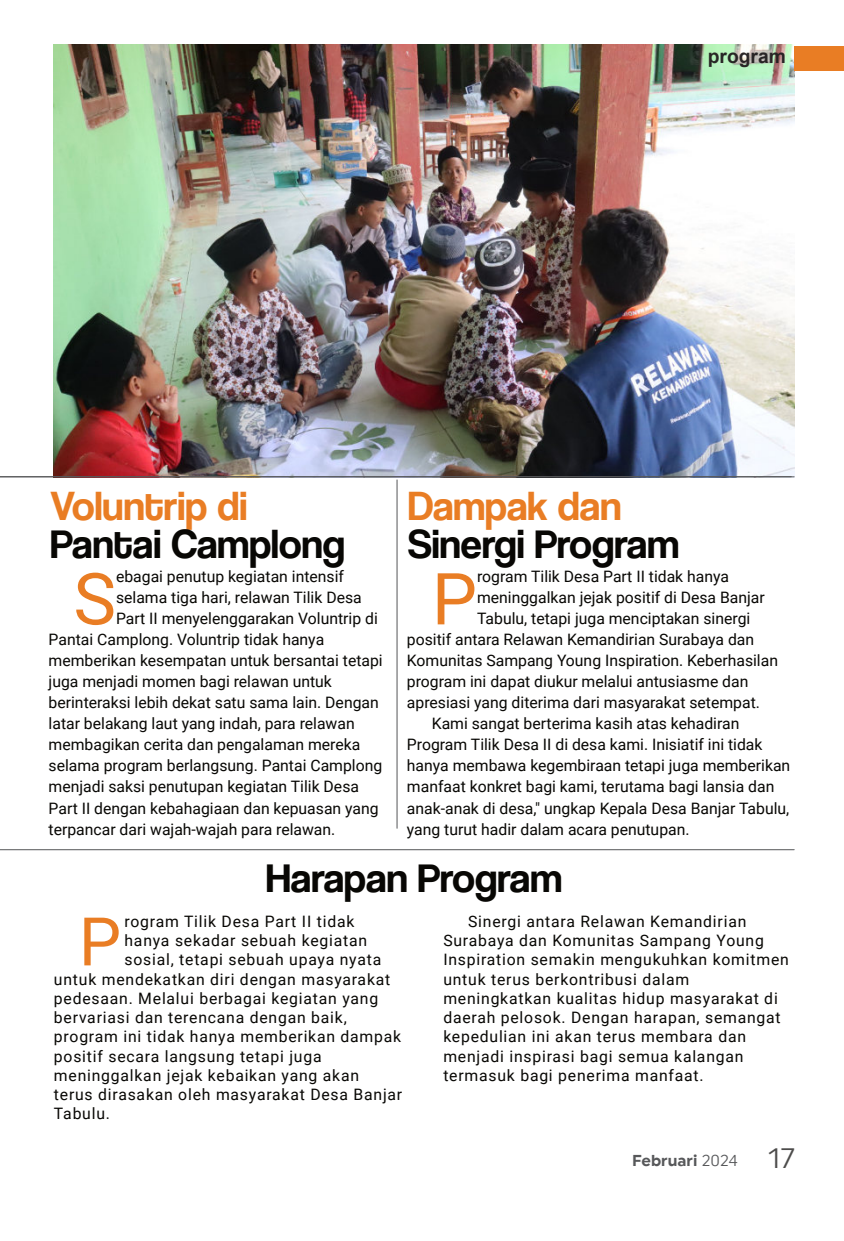
<style>
.page{position:relative;width:844px;height:1241px;background:#fff}
.page>*{position:absolute;margin:0;border:0;box-sizing:border-box;transform-origin:0 0}
.t1{font:71.75px "Roboto";color:#e97d24}
.t2{font:67.02px "Roboto";color:#e97d24}
.t3{font:42px "Coolvetica Rg";color:#080704}
.t4{font:42px "Coolvetica Rg";color:#e97d24}
.t5{font:700 19.25px "Arial";color:rgb(35 31 32/.97)}
.t6{font:15.75px "Roboto";color:#080704}
.t7{font:15.75px/19.2px "Roboto";letter-spacing:.05em;color:#080704}
.t8{font:15.75px "Uniform Regular 2";color:#57585a}
.s1{font-family:"Uniform Regular 3"}
.s2{font-family:"Uniform Regular 3";font-size:28px;color:#4d4c4b}
</style>
<div class="page">
<img style="left:54px;top:45px;width:740px;height:431px">
<div style="left:794px;top:46px;width:49px;height:25px;background:#e97d24"></div>
<hr style="left:0;top:476px;width:794px;height:1px;background:#57585a">
<hr style="left:0;top:849px;width:794px;height:1px;background:#57585a">
<hr style="left:396px;top:480px;width:1px;height:348px;background:#57585a">
<p class="t5" style="left:707px;top:49px;width:80px">program</p>
<h3 class="t4" style="left:51px;top:487px;width:198px">Voluntrip di</h3>
<h3 class="t3" style="left:51px;top:526px;width:296px">Pantai Camplong</h3>
<h1 class="t1" style="left:73px;top:570px;width:44px">S</h1>
<p class="t6" style="left:116px;top:570px;width:229px">ebagai penutup kegiatan intensif</p>
<p class="t6" style="left:116px;top:591px;width:247px">selama tiga hari, relawan Tilik Desa</p>
<p class="t6" style="left:116px;top:612px;width:263px">Part II menyelenggarakan Voluntrip di</p>
<p class="t6" style="left:49px;top:633px;width:277px">Pantai Camplong. Voluntrip tidak hanya</p>
<p class="t6" style="left:49px;top:654px;width:335px">memberikan kesempatan untuk bersantai tetapi</p>
<p class="t6" style="left:49px;top:675px;width:285px">juga menjadi momen bagi relawan untuk</p>
<p class="t6" style="left:49px;top:696px;width:331px">berinteraksi lebih dekat satu sama lain. Dengan</p>
<p class="t6" style="left:49px;top:717px;width:307px">latar belakang laut yang indah, para relawan</p>
<p class="t6" style="left:49px;top:738px;width:313px">membagikan cerita dan pengalaman mereka</p>
<p class="t6" style="left:49px;top:759px;width:335px">selama program berlangsung. Pantai Camplong</p>
<p class="t6" style="left:49px;top:780px;width:312px">menjadi saksi penutupan kegiatan Tilik Desa</p>
<p class="t6" style="left:49px;top:801px;width:331px">Part II dengan kebahagiaan dan kepuasan yang</p>
<p class="t6" style="left:49px;top:822px;width:288px">terpancar dari wajah-wajah para relawan.</p>
<h3 class="t4" style="left:408px;top:487px;width:215px">Dampak dan</h3>
<h3 class="t3" style="left:408px;top:526px;width:272px">Sinergi Program</h3>
<h1 class="t1" style="left:431px;top:570px;width:47px">P</h1>
<p class="t6" style="left:477px;top:570px;width:253px">rogram Tilik Desa Part II tidak hanya</p>
<p class="t6" style="left:477px;top:591px;width:289px">meninggalkan jejak positif di Desa Banjar</p>
<p class="t6" style="left:477px;top:612px;width:275px">Tabulu, tetapi juga menciptakan sinergi</p>
<p class="t6" style="left:407px;top:633px;width:348px">positif antara Relawan Kemandirian Surabaya dan</p>
<p class="t6" style="left:407px;top:654px;width:372px">Komunitas Sampang Young Inspiration. Keberhasilan</p>
<p class="t6" style="left:407px;top:675px;width:343px">program ini dapat diukur melalui antusiasme dan</p>
<p class="t6" style="left:407px;top:696px;width:354px">apresiasi yang diterima dari masyarakat setempat.</p>
<p class="t6" style="left:431px;top:717px;width:309px">Kami sangat berterima kasih atas kehadiran</p>
<p class="t6" style="left:407px;top:738px;width:357px">Program Tilik Desa II di desa kami. Inisiatif ini tidak</p>
<p class="t6" style="left:407px;top:759px;width:384px">hanya membawa kegembiraan tetapi juga memberikan</p>
<p class="t6" style="left:407px;top:780px;width:369px">manfaat konkret bagi kami, terutama bagi lansia dan</p>
<p class="t6" style="left:407px;top:801px;width:384px">anak-anak di desa," ungkap Kepala Desa Banjar Tabulu,</p>
<p class="t6" style="left:407px;top:822px;width:284px">yang turut hadir dalam acara penutupan.</p>
<h3 class="t3" style="left:266px;top:859px;width:297px">Harapan Program</h3>
<h2 class="t2" style="left:79px;top:914px;width:44px">P</h2>
<p class="t7" style="left:124px;top:913px;width:231px">rogram Tilik Desa Part II tidak</p>
<p class="t7" style="left:124px;top:932px;width:244px">hanya sekadar sebuah kegiatan</p>
<p class="t7" style="left:124px;top:951px;width:258px">sosial, tetapi sebuah upaya nyata</p>
<p class="t7" style="left:54px;top:970px;width:338px">untuk mendekatkan diri dengan masyarakat</p>
<p class="t7" style="left:54px;top:990px;width:325px">pedesaan. Melalui berbagai kegiatan yang</p>
<p class="t7" style="left:54px;top:1009px;width:294px">bervariasi dan terencana dengan baik,</p>
<p class="t7" style="left:54px;top:1028px;width:348px">program ini tidak hanya memberikan dampak</p>
<p class="t7" style="left:54px;top:1047px;width:269px">positif secara langsung tetapi juga</p>
<p class="t7" style="left:54px;top:1067px;width:306px">meninggalkan jejak kebaikan yang akan</p>
<p class="t7" style="left:54px;top:1086px;width:349px">terus dirasakan oleh masyarakat Desa Banjar</p>
<p class="t6" style="left:54px;top:1107px;width:57px">Tabulu.</p>
<p class="t7" style="left:443px;top:913px;width:347px;text-indent:25px">Sinergi antara Relawan Kemandirian Surabaya dan Komunitas Sampang Young Inspiration semakin mengukuhkan komitmen untuk terus berkontribusi dalam meningkatkan kualitas hidup masyarakat di daerah pelosok. Dengan harapan, semangat kepedulian ini akan terus membara dan menjadi inspirasi bagi semua kalangan termasuk bagi penerima manfaat.</p>
<p class="t8" style="left:632px;top:1153px;width:165px">Februari <span class="s1">2024</span> <span class="s2">17</span></p>
</div>
